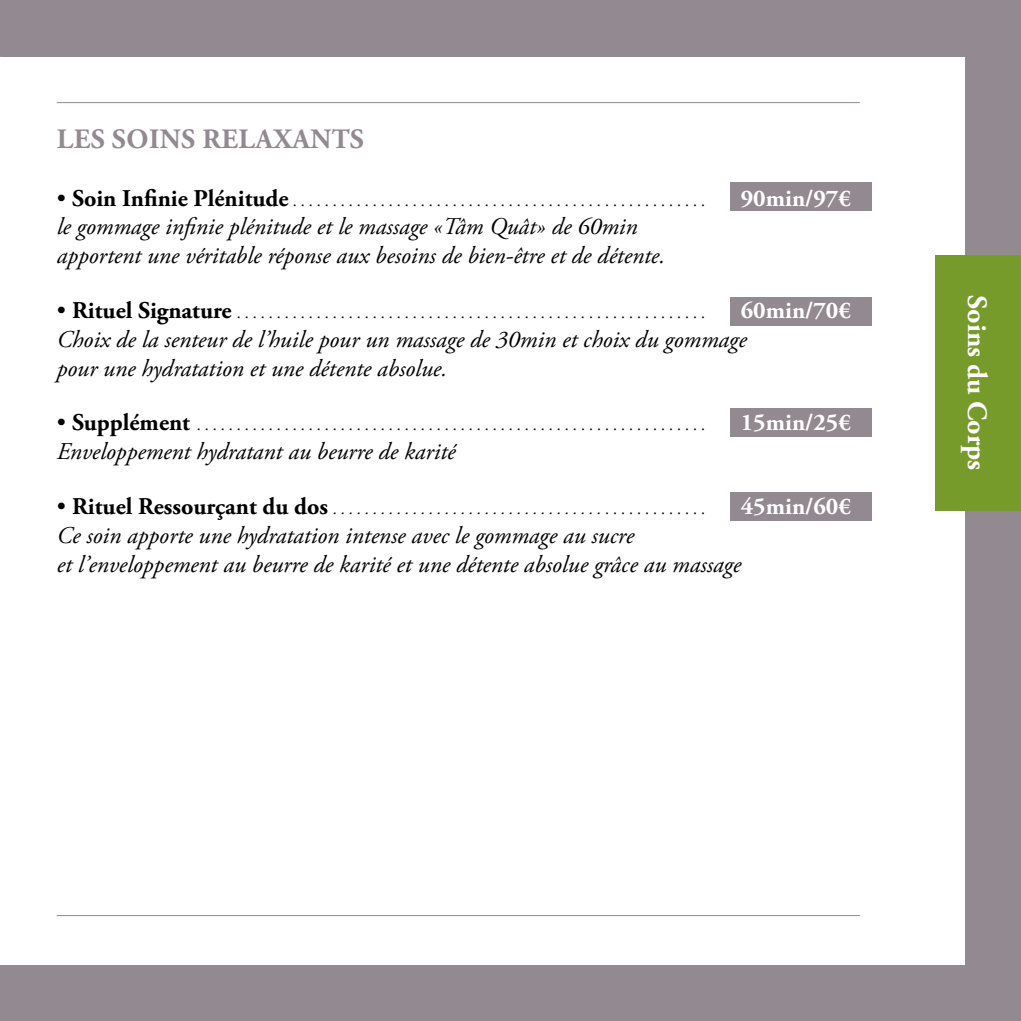
<style>
.page{position:relative;width:1021px;height:1021px;background:#fff}
.page>*{position:absolute;margin:0;border:0;box-sizing:border-box;transform-origin:0 0}
.t1{font:700 28px "Adobe Garamond Pro";letter-spacing:.015em;color:#938990}
.t2{font:700 28px "Adobe Garamond Pro";color:#fff}
.t3{font:italic 24px/28.8px "Adobe Garamond Pro";color:#000}
.t4{font:700 24px "Adobe Garamond Pro";color:#fff}
.t5{font:16px "Adobe Garamond Pro";color:#000}
.s1{font-size:24px}
.s2{font-weight:700;font-size:24px}
</style>
<div class="page">
<div style="left:0;top:0;width:1020px;height:1020px;background:#938990"></div>
<div style="left:0;top:57px;width:964px;height:907px;background:#fff"></div>
<div style="left:730px;top:408px;width:142px;height:28px;background:#938990"></div>
<div style="left:730px;top:297px;width:142px;height:28px;background:#938990"></div>
<div style="left:730px;top:182px;width:142px;height:29px;background:#938990"></div>
<div style="left:730px;top:492px;width:142px;height:28px;background:#938990"></div>
<hr style="left:57px;top:102px;width:802px;height:1px;background:#938990">
<hr style="left:57px;top:915px;width:802px;height:1px;background:#938990">
<div style="left:935px;top:255px;width:85px;height:255px;background:#779b2b"></div>
<p class="t1" style="left:57px;top:123px;width:308px">LES SOINS RELAXANTS</p>
<p class="t5" style="left:57px;top:191px;width:649px"><span class="s1">•</span> <span class="s2">Soin Infinie Plénitude</span> . . . . . . . . . . . . . . . . . . . . . . . . . . . . . . . . . . . . . . . . . . . . . . . . . . . .</p>
<p class="t4" style="left:740px;top:184px;width:111px">90min/97€</p>
<p class="t3" style="left:57px;top:213px;width:610px">le gommage infinie plénitude et le massage «Tâm Quât» de 60min apportent une véritable réponse aux besoins de bien-être et de détente.</p>
<p class="t5" style="left:57px;top:303px;width:650px"><span class="s1">•</span> <span class="s2">Rituel Signature</span> . . . . . . . . . . . . . . . . . . . . . . . . . . . . . . . . . . . . . . . . . . . . . . . . . . . . . . . . . . .</p>
<p class="t4" style="left:740px;top:296px;width:111px">60min/70€</p>
<p class="t3" style="left:57px;top:325px;width:691px">Choix de la senteur de l’huile pour un massage de 30min et choix du gommage pour une hydratation et une détente absolue.</p>
<p class="t5" style="left:57px;top:416px;width:650px"><span class="s1">•</span> <span class="s2">Supplément</span> . . . . . . . . . . . . . . . . . . . . . . . . . . . . . . . . . . . . . . . . . . . . . . . . . . . . . . . . . . . . . . . .</p>
<p class="t4" style="left:740px;top:409px;width:111px">15min/25€</p>
<p class="t3" style="left:57px;top:438px;width:400px">Enveloppement hydratant au beurre de karité</p>
<p class="t5" style="left:57px;top:499px;width:649px"><span class="s1">•</span> <span class="s2">Rituel Ressourçant du dos</span> . . . . . . . . . . . . . . . . . . . . . . . . . . . . . . . . . . . . . . . . . . . . . . .</p>
<p class="t4" style="left:740px;top:492px;width:111px">45min/60€</p>
<p class="t3" style="left:57px;top:521px;width:686px">Ce soin apporte une hydratation intense avec le gommage au sucre<br>et l’enveloppement au beurre de karité et une détente absolue grâce au massage</p>
<p class="t2" style="left:993px;top:295px;width:176px;rotate:90deg">Soins du Corps</p>
</div>
